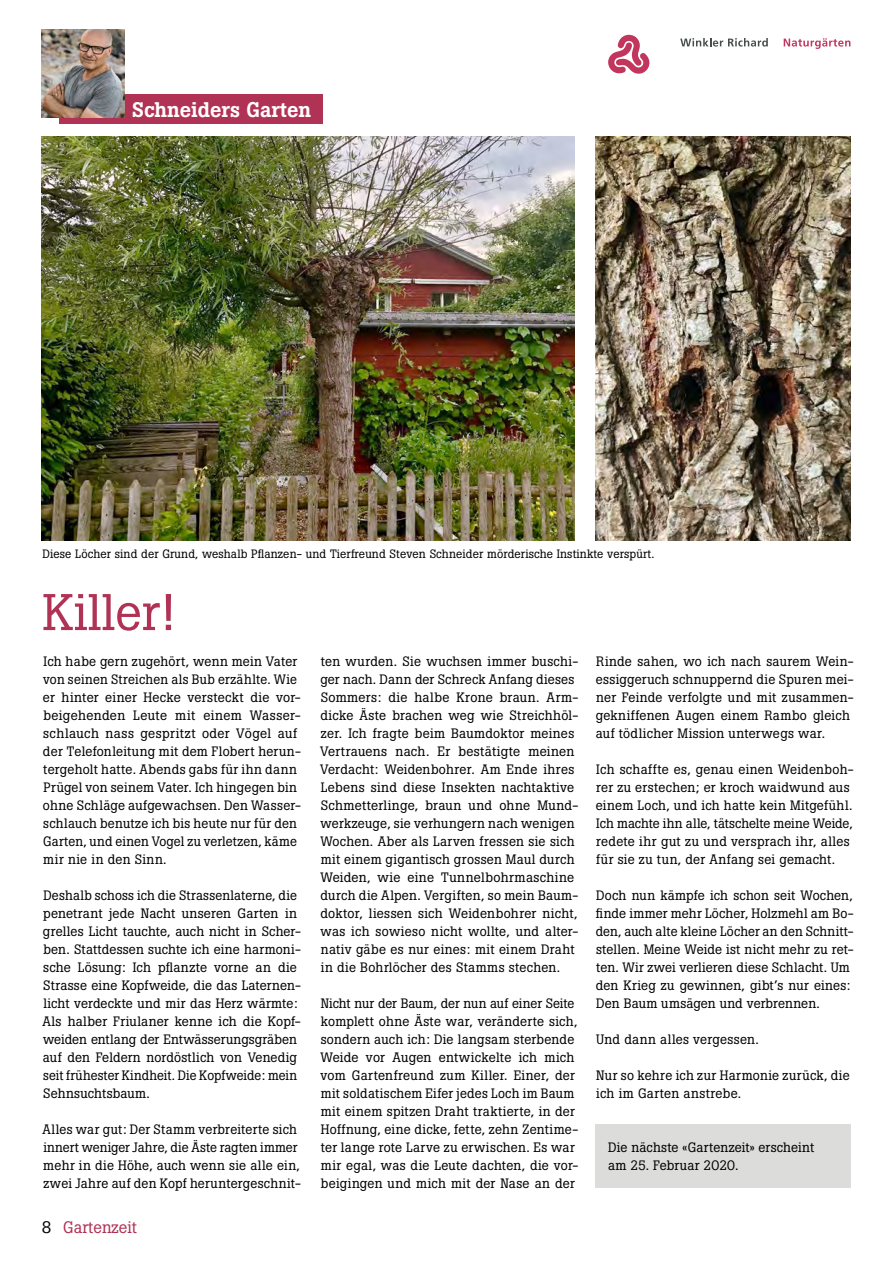
<style>
.page{position:relative;width:893px;height:1263px;background:#fff}
.page>*{position:absolute;margin:0;border:0;box-sizing:border-box;transform-origin:0 0}
.t1{font:51px "Boton";color:#b03355}
.t2{font:500 21px "Boton";color:#fff}
.t3{font:16.5px "Boton";color:#b03355}
.t4{font:13.5px/18px "Boton";letter-spacing:.015em;color:#000}
.t5{font:12px "Boton";letter-spacing:.01em;color:#000}
.s1{color:#000}
</style>
<div class="page">
<div style="left:60px;top:94px;width:263px;height:30px;background:#b03355"></div>
<img style="left:595px;top:136px;width:255px;height:404px">
<img style="left:42px;top:136px;width:532px;height:404px">
<img style="left:42px;top:30px;width:82px;height:87px">
<svg style="left:680px;top:38px;width:88px;height:9px"></svg>
<svg style="left:784px;top:38px;width:66px;height:11px"></svg>
<svg style="left:608px;top:35px;width:42px;height:39px"></svg>
<div style="left:595px;top:1125px;width:255px;height:63px;background:#dcdcdb"></div>
<h2 class="t2" style="left:132px;top:97px;width:181px">Schneiders Garten</h2>
<p class="t5" style="left:43px;top:547px;width:613px">Diese Löcher sind der Grund, weshalb Pflanzen- und Tierfreund Steven Schneider mörderische Instinkte verspürt.</p>
<h1 class="t1" style="left:43px;top:582px;width:134px">Killer!</h1>
<p class="t4" style="left:43px;top:652px;width:259px">Ich habe gern zugehört, wenn mein Vater von seinen Streichen als Bub erzählte. Wie er hinter einer Hecke versteckt die vor&shy;beigehenden Leute mit einem Wasser&shy;schlauch nass gespritzt oder Vögel auf der Telefonleitung mit dem Flobert herun&shy;tergeholt hatte. Abends gabs für ihn dann Prügel von seinem Vater. Ich hingegen bin ohne Schläge aufgewachsen. Den Wasser&shy;schlauch benutze ich bis heute nur für den Garten, und einen Vogel zu verletzen, käme mir nie in den Sinn.</p>
<p class="t4" style="left:43px;top:886px;width:260px">Deshalb schoss ich die Strassenlaterne, die penetrant jede Nacht unseren Garten in grelles Licht tauchte, auch nicht in Scher&shy;ben. Stattdessen suchte ich eine harmoni&shy;sche Lösung: Ich pflanzte vorne an die Strasse eine Kopfweide, die das Laternen&shy;licht verdeckte und mir das Herz wärmte:<br>Als halber Friulaner kenne ich die Kopf&shy;weiden entlang der Entwässerungsgräben auf den Feldern nordöstlich von Venedig seit frühester Kindheit. Die Kopfweide: mein Sehnsuchtsbaum.</p>
<p class="t4" style="left:43px;top:1120px;width:260px">Alles war gut: Der Stamm verbreiterte sich innert weniger Jahre, die Äste ragten immer mehr in die Höhe, auch wenn sie alle ein, zwei Jahre auf den Kopf heruntergeschnit-</p>
<p class="t3" style="left:42px;top:1217px;width:97px"><span class="s1">8</span> Gartenzeit</p>
<p class="t4" style="left:320px;top:652px;width:260px">ten wurden. Sie wuchsen immer buschi&shy;ger nach. Dann der Schreck Anfang dieses Sommers: die halbe Krone braun. Arm&shy;dicke Äste brachen weg wie Streichhöl&shy;zer. Ich fragte beim Baumdoktor meines Vertrauens nach. Er bestätigte meinen Verdacht: Weidenbohrer. Am Ende ihres Lebens sind diese Insekten nachtaktive Schmetterlinge, braun und ohne Mund&shy;werkzeuge, sie verhungern nach wenigen Wochen. Aber als Larven fressen sie sich mit einem gigantisch grossen Maul durch Weiden, wie eine Tunnelbohrmaschine durch die Alpen. Vergiften, so mein Baum&shy;doktor, liessen sich Weidenbohrer nicht, was ich sowieso nicht wollte, und alter&shy;nativ gäbe es nur eines: mit einem Draht in die Bohrlöcher des Stamms stechen.</p>
<p class="t4" style="left:320px;top:994px;width:260px">Nicht nur der Baum, der nun auf einer Seite komplett ohne Äste war, veränderte sich, sondern auch ich: Die langsam sterbende Weide vor Augen entwickelte ich mich vom Gartenfreund zum Killer. Einer, der mit soldatischem Eifer jedes Loch im Baum mit einem spitzen Draht traktierte, in der Hoffnung, eine dicke, fette, zehn Zentime&shy;ter lange rote Larve zu erwischen. Es war mir egal, was die Leute dachten, die vor&shy;beigingen und mich mit der Nase an der</p>
<p class="t4" style="left:596px;top:652px;width:259px">Rinde sahen, wo ich nach saurem Wein&shy;essiggeruch schnuppernd die Spuren mei&shy;ner Feinde verfolgte und mit zusammen&shy;gekniffenen Augen einem Rambo gleich auf tödlicher Mission unterwegs war.</p>
<p class="t4" style="left:596px;top:760px;width:259px">Ich schaffte es, genau einen Weidenboh&shy;rer zu erstechen; er kroch waidwund aus einem Loch, und ich hatte kein Mitgefühl.<br>Ich machte ihn alle, tätschelte meine Weide, redete ihr gut zu und versprach ihr, alles für sie zu tun, der Anfang sei gemacht.</p>
<p class="t4" style="left:596px;top:886px;width:259px">Doch nun kämpfe ich schon seit Wochen, finde immer mehr Löcher, Holzmehl am Bo&shy;den, auch alte kleine Löcher an den Schnitt&shy;stellen. Meine Weide ist nicht mehr zu ret&shy;ten. Wir zwei verlieren diese Schlacht. Um den Krieg zu gewinnen, gibt’s nur eines:<br>Den Baum umsägen und verbrennen.</p>
<p class="t4" style="left:596px;top:1030px;width:164px">Und dann alles vergessen.</p>
<p class="t4" style="left:596px;top:1066px;width:255px">Nur so kehre ich zur Harmonie zurück, die ich im Garten anstrebe.</p>
<p class="t4" style="left:608px;top:1138px;width:208px">Die nächste «Gartenzeit» erscheint am 25. Februar 2020.</p>
</div>
